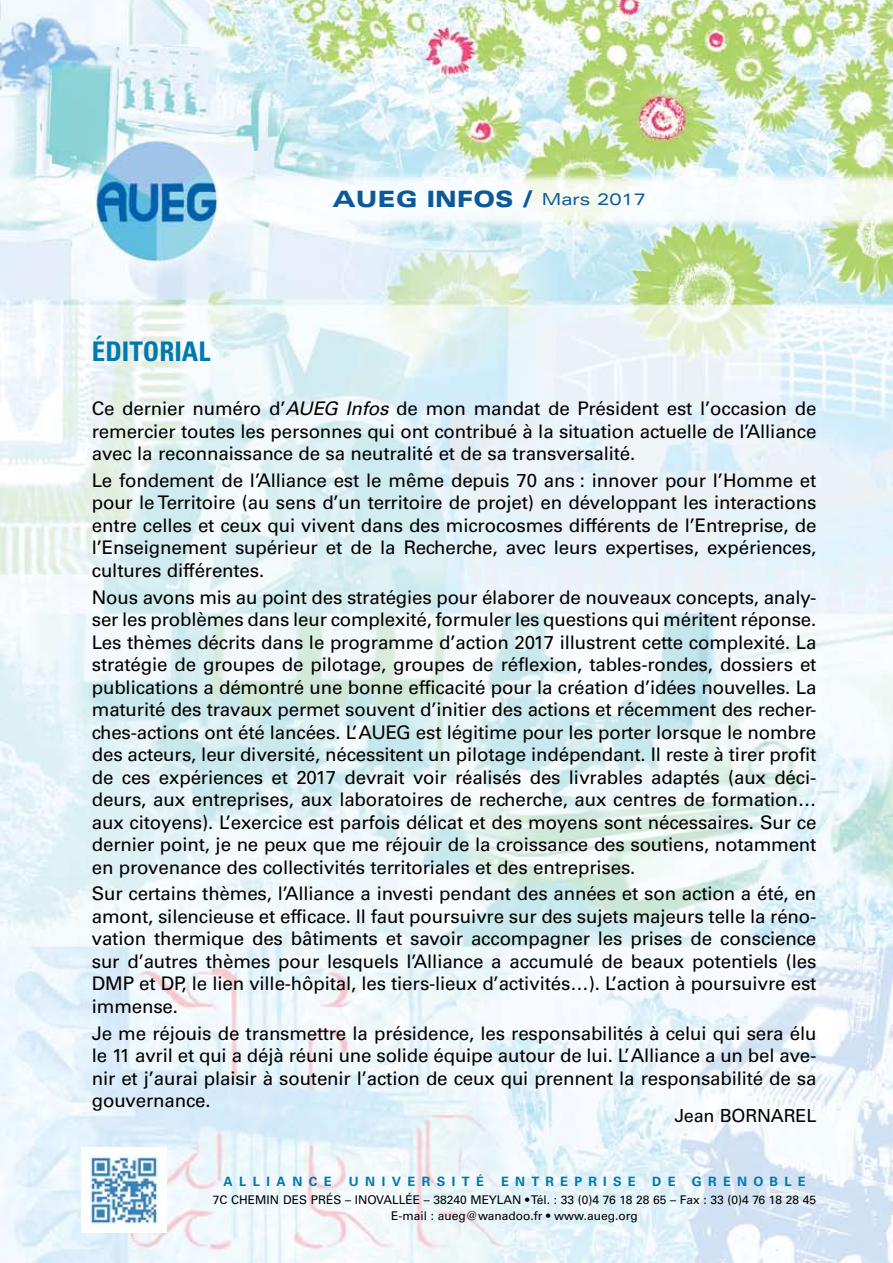
<style>
.page{position:relative;width:893px;height:1263px;background:#fff}
.page>*{position:absolute;margin:0;border:0;box-sizing:border-box;transform-origin:0 0}
.t1{font:700 condensed 27px "Univers LT Std";color:#0079ad}
.t2{font:900 expanded 22.5px "Univers LT Std";color:#0d5897}
.t3{font:18.75px/22.5px "Univers LT Std";letter-spacing:-.01em;color:#000;text-align:justify}
.t4{font:18px "Univers LT Std";color:#000}
.t5{font:700 12.9px "Univers LT Std";letter-spacing:.49em;color:#0079ad}
.t6{font:12px/16.5px "Univers LT Std";color:#000}
.s1{font-weight:400;font-size:16.5px}
.s2{font-style:italic}
</style>
<div class="page">
<img style="left:0;top:0;width:893px;height:1263px">
<img style="left:82px;top:1147px;width:85px;height:85px">
<h1 class="t1" style="left:92px;top:335px;width:120px">éDITORIAL</h1>
<p class="t2" style="left:333px;top:186px;width:315px">AUEG INFOS / <span class="s1">Mars 2017</span></p>
<p class="t3" style="left:92px;top:397px;width:726px">Ce dernier numéro d’<span class="s2">AUEG Infos</span> de mon mandat de Président est l’occasion de remercier toutes les personnes qui ont contribué à la situation actuelle de l’Alliance avec la reconnaissance de sa neutralité et de sa transversalité.</p>
<p class="t3" style="left:92px;top:469px;width:726px">Le fondement de l’Alliance est le même depuis 70 ans : innover pour l’Homme et pour le Territoire (au sens d’un territoire de projet) en développant les interactions entre celles et ceux qui vivent dans des microcosmes différents de l’Entreprise, de l’Enseignement supérieur et de la Recherche, avec leurs expertises, expériences, cultures différentes.</p>
<p class="t3" style="left:92px;top:586px;width:726px">Nous avons mis au point des stratégies pour élaborer de nouveaux concepts, analy&shy;ser les problèmes dans leur complexité, formuler les questions qui méritent réponse.<br>Les thèmes décrits dans le programme d’action 2017 illustrent cette complexité. La stratégie de groupes de pilotage, groupes de réflexion, tables-rondes, dossiers et publications a démontré une bonne efficacité pour la création d’idées nouvelles. La maturité des travaux permet souvent d’initier des actions et récemment des recher&shy;ches-actions ont été lancées. L’ AUEG est légitime pour les porter lorsque le nombre des acteurs, leur diversité, nécessitent un pilotage indépendant. I l reste à tirer profit de ces expériences et 2017 devrait voir réalisés des livrables adaptés (aux déci&shy;deurs, aux entreprises, aux laboratoires de recherche, aux centres de formation… aux citoyens). L’exercice est parfois délicat et des moyens sont nécessaires. Sur ce dernier point, je ne peux que me réjouir de la croissance des soutiens, notamment en provenance des collectivités territoriales et des entreprises.</p>
<p class="t3" style="left:92px;top:882px;width:726px">Sur certains thèmes, l’Alliance a investi pendant des années et son action a été, en amont, silencieuse et efficace. I l faut poursuivre sur des sujets majeurs telle la réno&shy;vation thermique des bâtiments et savoir accompagner les prises de conscience sur d’autres thèmes pour lesquels l’Alliance a accumulé de beaux potentiels (les DM P et DP, le lien ville-hôpital, les tiers-lieux d’activités…). L’action à poursuivre est immense.</p>
<p class="t3" style="left:92px;top:1022px;width:726px">Je me réjouis de transmettre la présidence, les responsabilités à celui qui sera élu le 11 avril et qui a déjà réuni une solide équipe autour de lui. L’ Alliance a un bel ave&shy;nir et j’aurai plaisir à soutenir l’action de ceux qui prennent la responsabilité de sa gouvernance.</p>
<p class="t4" style="left:674px;top:1105px;width:71px">Jean BORNAREL</p>
<p class="t5" style="left:223px;top:1174px;width:110px">ALLIANCE</p>
<p class="t5" style="left:349px;top:1174px;width:137px">UNIVERSITÉ</p>
<p class="t5" style="left:501px;top:1174px;width:136px">ENTREPRISE</p>
<p class="t5" style="left:652px;top:1174px;width:25px">D E</p>
<p class="t5" style="left:692px;top:1174px;width:115px">GRENOBLE</p>
<p class="t6" style="left:213px;top:1191px;width:293px">7C chemin des Prés – I novallée – 38240 MEYLAN</p>
<p class="t6" style="left:391px;top:1191px;width:426px;text-indent:134px">• Tél. : 33 (0)4 76 18 28 65 – Fax : 33 (0)4 76 18 28 45<br>E-mail : aueg@wanadoo.fr • www.aueg.org</p>
</div>
